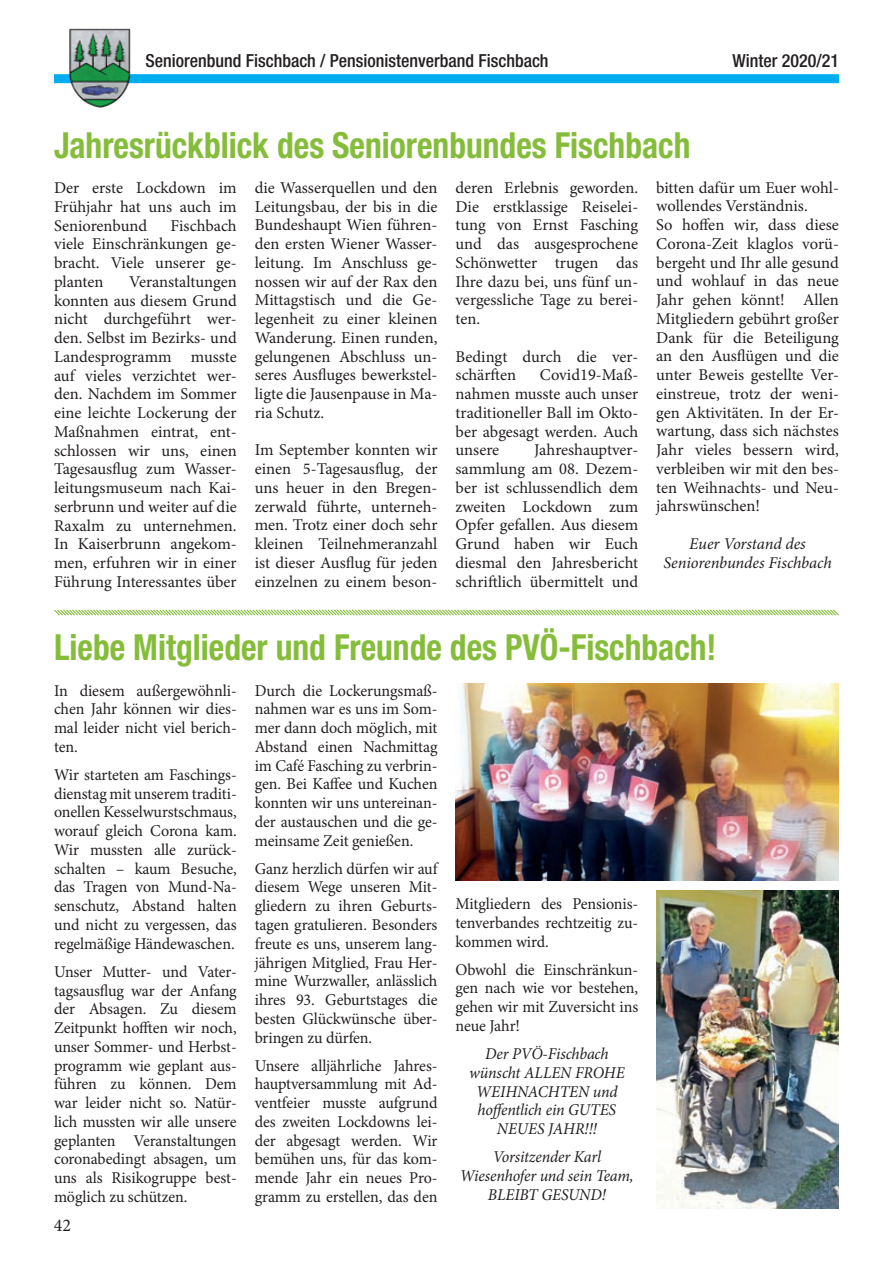
<style>
.page{position:relative;width:893px;height:1263px;background:#fff}
.page>*{position:absolute;margin:0;border:0;box-sizing:border-box;transform-origin:0 0}
.t1{font:700 condensed 36px "Helvetica Neue LT Std";color:#85bd3b;scale:.93 1}
.t2{font:500 condensed 18px "Helvetica Neue LT Std";color:#231f20}
.t3{font:18px "Minion Pro";color:#231f20}
.t4{font:16.5px/18.8px "Minion Pro";letter-spacing:-.005em;color:#231f20;text-align:justify}
.t5{font:italic 16.5px/18.8px "Minion Pro";letter-spacing:-.01em;color:#231f20;text-align:center}
</style>
<div class="page">
<div style="left:54px;top:74px;width:785px;height:9px;background:#00aeef"></div>
<img style="left:68px;top:28px;width:65px;height:80px">
<svg style="left:54px;top:609px;width:785px;height:7px"></svg>
<img style="left:456px;top:684px;width:383px;height:196px">
<img style="left:657px;top:891px;width:182px;height:318px">
<p class="t2" style="left:146px;top:50px;width:404px">Seniorenbund Fischbach / Pensionistenverband Fischbach</p>
<h1 class="t1" style="left:54px;top:123px;width:686px">Jahresrückblick des Seniorenbundes Fischbach</h1>
<p class="t2" style="left:732px;top:50px;width:108px">Winter 2020/21</p>
<p class="t4" style="left:54px;top:178px;width:184px">Der erste Lockdown im Frühjahr hat uns auch im Seniorenbund</p>
<p class="t4" style="left:54px;top:216px;width:184px;text-indent:117px">Fischbach viele Einschränkungen ge&shy;bracht. Viele unserer ge&shy;planten</p>
<p class="t4" style="left:54px;top:272px;width:184px;text-indent:75px">Veranstaltungen konnten aus diesem Grund nicht durchgeführt wer&shy;den. Selbst im Bezirks- und Landesprogramm musste auf vieles verzichtet wer&shy;den. Nachdem im Sommer eine leichte Lockerung der Maßnahmen eintrat, ent&shy;schlossen wir uns, einen Tagesausflug zum Wasser&shy;leitungsmuseum nach Kai&shy;serbrunn und weiter auf die Raxalm zu unternehmen.<br>In Kaiserbrunn angekom&shy;men, erfuhren wir in einer Führung Interessantes über</p>
<p class="t4" style="left:255px;top:178px;width:184px">die Wasserquellen und den Leitungsbau, der bis in die Bundeshaupt Wien führen&shy;den ersten Wiener Wasser&shy;leitung. Im Anschluss ge&shy;nossen wir auf der Rax den Mittagstisch und die Ge&shy;legenheit zu einer kleinen Wanderung. Einen runden, gelungenen Abschluss un&shy;seres Ausfluges bewerkstel&shy;ligte die Jausenpause in Ma&shy;ria Schutz.</p>
<p class="t4" style="left:255px;top:441px;width:184px">Im September konnten wir einen 5-Tagesausflug, der uns heuer in den Bregen&shy;zerwald führte, unterneh&shy;men. Trotz einer doch sehr kleinen Teilnehmeranzahl ist dieser Ausflug für jeden einzelnen zu einem beson-</p>
<p class="t4" style="left:455px;top:178px;width:184px">deren Erlebnis geworden.<br>Die erstklassige Reiselei&shy;tung von Ernst Fasching und das ausgesprochene Schönwetter trugen das Ihre dazu bei, uns fünf un&shy;vergessliche Tage zu berei&shy;ten.</p>
<p class="t4" style="left:455px;top:347px;width:184px">Bedingt durch die ver&shy;schärften</p>
<p class="t4" style="left:455px;top:366px;width:184px;text-indent:84px">Covid19-Maß&shy;nahmen musste auch unser traditioneller Ball im Okto&shy;ber abgesagt werden. Auch unsere</p>
<p class="t4" style="left:455px;top:441px;width:184px;text-indent:79px">Jahreshauptver&shy;sammlung am 08. Dezem&shy;ber ist schlussendlich dem zweiten Lockdown zum Opfer gefallen. Aus diesem Grund haben wir Euch diesmal den Jahresbericht schriftlich übermittelt und</p>
<p class="t4" style="left:656px;top:178px;width:184px;text-align:left">bitten dafür um Euer wohl&shy;wollendes Verständnis.<br>So hoffen wir, dass diese<br>Corona-Zeit klaglos vorü&shy;bergeht und Ihr alle gesund und wohlauf in das neue<br>Jahr gehen könnt! Allen<br>Mitgliedern gebührt großer<br>Dank für die Beteiligung an den Ausflügen und die unter Beweis gestellte Ver&shy;einstreue, trotz der weni&shy;gen Aktivitäten. In der Er&shy;wartung, dass sich nächstes<br>Jahr vieles bessern wird, verbleiben wir mit den bes&shy;ten Weihnachts- und Neu&shy;jahrswünschen!</p>
<p class="t5" style="left:663px;top:534px;width:170px">Euer Vorstand des<br>Seniorenbundes Fischbach</p>
<h1 class="t1" style="left:54px;top:625px;width:714px">Liebe Mitglieder und Freunde des PVÖ-Fischbach!</h1>
<p class="t4" style="left:54px;top:681px;width:184px">In diesem außergewöhnli&shy;chen Jahr können wir dies&shy;mal leider nicht viel berich&shy;ten.</p>
<p class="t4" style="left:54px;top:765px;width:184px">Wir starteten am Faschings&shy;dienstag mit unserem traditi&shy;onellen Kesselwurstschmaus, worauf gleich Corona kam.<br>Wir mussten alle zurück&shy;schalten – kaum Besuche, das Tragen von Mund-Na&shy;senschutz, Abstand halten und nicht zu vergessen, das regelmäßige Händewaschen.</p>
<p class="t4" style="left:54px;top:962px;width:184px">Unser Mutter- und Vater&shy;tagsausflug war der Anfang der Absagen. Zu diesem Zeitpunkt hofften wir noch, unser Sommer- und Herbst&shy;programm wie geplant aus&shy;führen zu können. Dem war leider nicht so. Natür&shy;lich mussten wir alle unsere geplanten Veranstaltungen coronabedingt absagen, um uns als Risikogruppe best&shy;möglich zu schützen.</p>
<p class="t3" style="left:54px;top:1213px;width:19px">42</p>
<p class="t4" style="left:255px;top:681px;width:184px">Durch die Lockerungsmaß&shy;nahmen war es uns im Som&shy;mer dann doch möglich, mit Abstand einen Nachmittag im Café Fasching zu verbrin&shy;gen. Bei Kaffee und Kuchen konnten wir uns untereinan&shy;der austauschen und die ge&shy;meinsame Zeit genießen.</p>
<p class="t4" style="left:255px;top:859px;width:184px">Ganz herzlich dürfen wir auf diesem Wege unseren Mit&shy;gliedern zu ihren Geburts&shy;tagen gratulieren. Besonders freute es uns, unserem lang&shy;jährigen Mitglied, Frau Her&shy;mine Wurzwaller, anlässlich ihres 93. Geburtstages die besten Glückwünsche über&shy;bringen zu dürfen.</p>
<p class="t4" style="left:255px;top:1056px;width:184px">Unsere alljährliche Jahres&shy;hauptversammlung mit Ad&shy;ventfeier musste aufgrund des zweiten Lockdowns lei&shy;der abgesagt werden. Wir bemühen uns, für das kom&shy;mende Jahr ein neues Pro&shy;gramm zu erstellen, das den</p>
<p class="t4" style="left:455px;top:894px;width:184px">Mitgliedern des Pensionis&shy;tenverbandes rechtzeitig zu&shy;kommen wird.</p>
<p class="t4" style="left:455px;top:960px;width:184px">Obwohl die Einschränkun&shy;gen nach wie vor bestehen, gehen wir mit Zuversicht ins neue Jahr!</p>
<p class="t5" style="left:469px;top:1044px;width:157px">Der PVÖ-Fischbach wünscht ALLEN FROHE<br>WEIHNACHTEN und hoffentlich ein GUTES<br>NEUES JAHR!!!</p>
<p class="t5" style="left:460px;top:1147px;width:175px">Vorsitzender Karl<br>Wiesenhofer und sein Team,<br>BLEIBT GESUND!</p>
</div>
